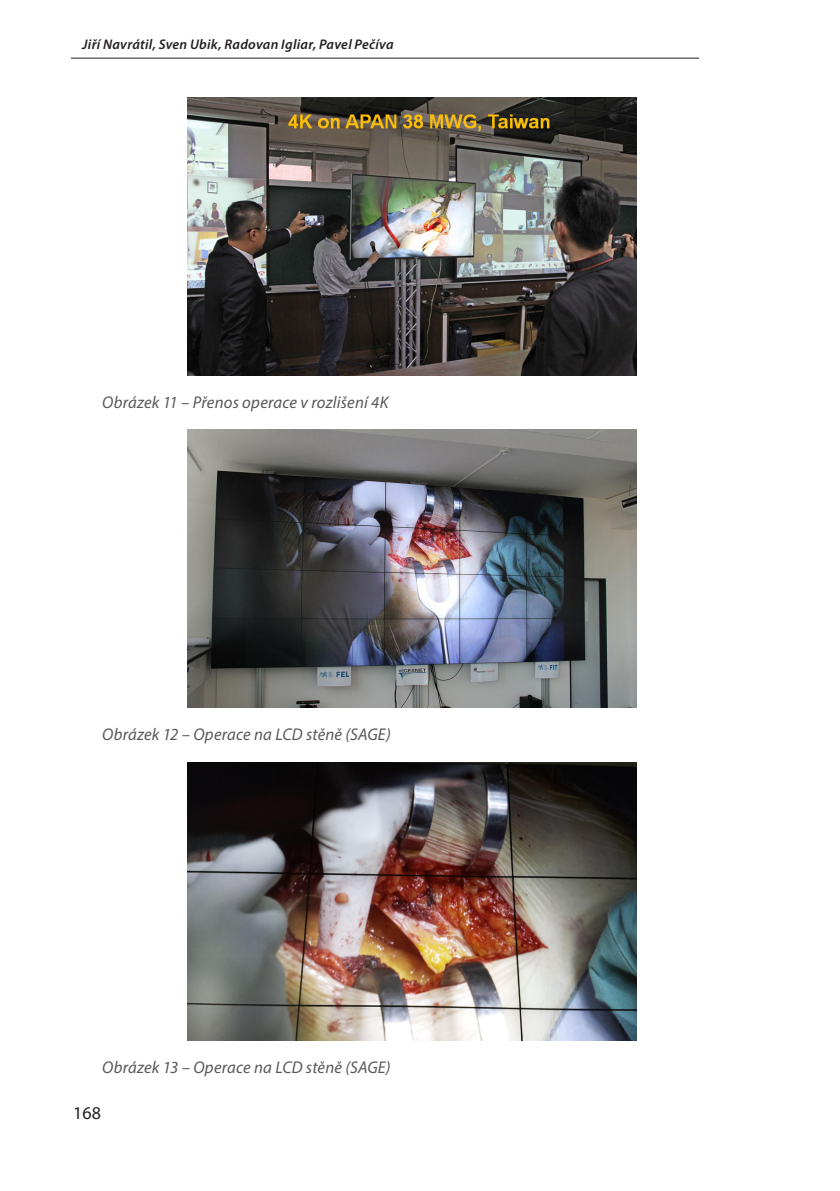
<style>
.page{position:relative;width:840px;height:1191px;background:#fff}
.page>*{position:absolute;margin:0;border:0;box-sizing:border-box;transform-origin:0 0}
.t1{font:18px "Myriad Pro";color:#231f20}
.t2{font:italic 17px "Myriad Pro";letter-spacing:.01em;color:#57585a}
.t3{font:italic 600 14px "Myriad Pro";letter-spacing:.02em;color:#231f20}
</style>
<div class="page">
<hr style="left:71px;top:58px;width:627px;height:1px;background:#231f20">
<img style="left:187px;top:98px;width:449px;height:278px">
<img style="left:187px;top:429px;width:449px;height:278px">
<img style="left:187px;top:763px;width:449px;height:277px">
<p class="t3" style="left:82px;top:35px;width:313px">Jiří Navrátil, Sven Ubik, Radovan Igliar, Pavel Pečíva</p>
<p class="t2" style="left:102px;top:391px;width:287px">Obrázek 11 – Přenos operace v rozlišení 4K</p>
<p class="t2" style="left:102px;top:723px;width:290px">Obrázek 12 – Operace na LCD stěně (SAGE)</p>
<p class="t2" style="left:102px;top:1056px;width:290px">Obrázek 13 – Operace na LCD stěně (SAGE)</p>
<p class="t1" style="left:73px;top:1102px;width:29px">168</p>
</div>
